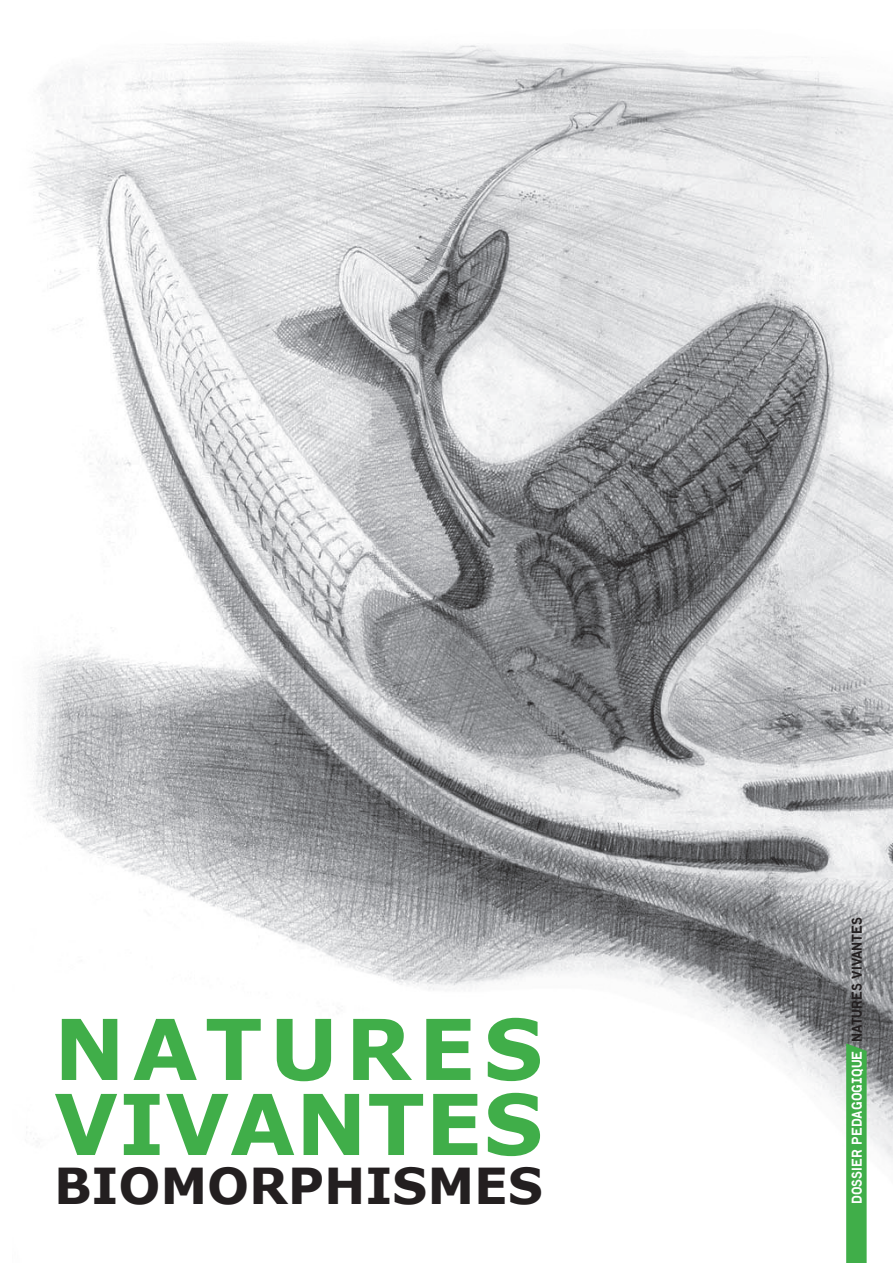
<style>
.page{position:relative;width:893px;height:1263px;background:#fff}
.page>*{position:absolute;margin:0;border:0;box-sizing:border-box;transform-origin:0 0}
.t1{font:700 84px/75px "Verdana";letter-spacing:.005em;color:#40ae49}
.t2{font:700 49.5px "Verdana";color:#231f20}
.t3{font:13.5px "Lutz Headline";color:#fff}
.t4{font:13.5px "Lutz Headline";color:#231f20}
</style>
<div class="page">
<img style="left:29px;top:43px;width:864px;height:1119px">
<svg style="left:846px;top:1043px;width:21px;height:220px;background:#45ae4e"></svg>
<h1 class="t1" style="left:54px;top:1009px;width:490px">NATURES<br>VIVANTES</h1>
<h2 class="t2" style="left:54px;top:1154px;width:490px">BIOMORPHISMES</h2>
<p class="t4" style="left:848px;top:1041px;width:126px;rotate:-90deg">Natures vivantes</p>
<p class="t4" style="left:848px;top:979px;width:10px;rotate:-90deg">V</p>
<p class="t3" style="left:848px;top:1204px;width:155px;rotate:-90deg">Dossier PEDAGOGIQUE</p>
</div>
